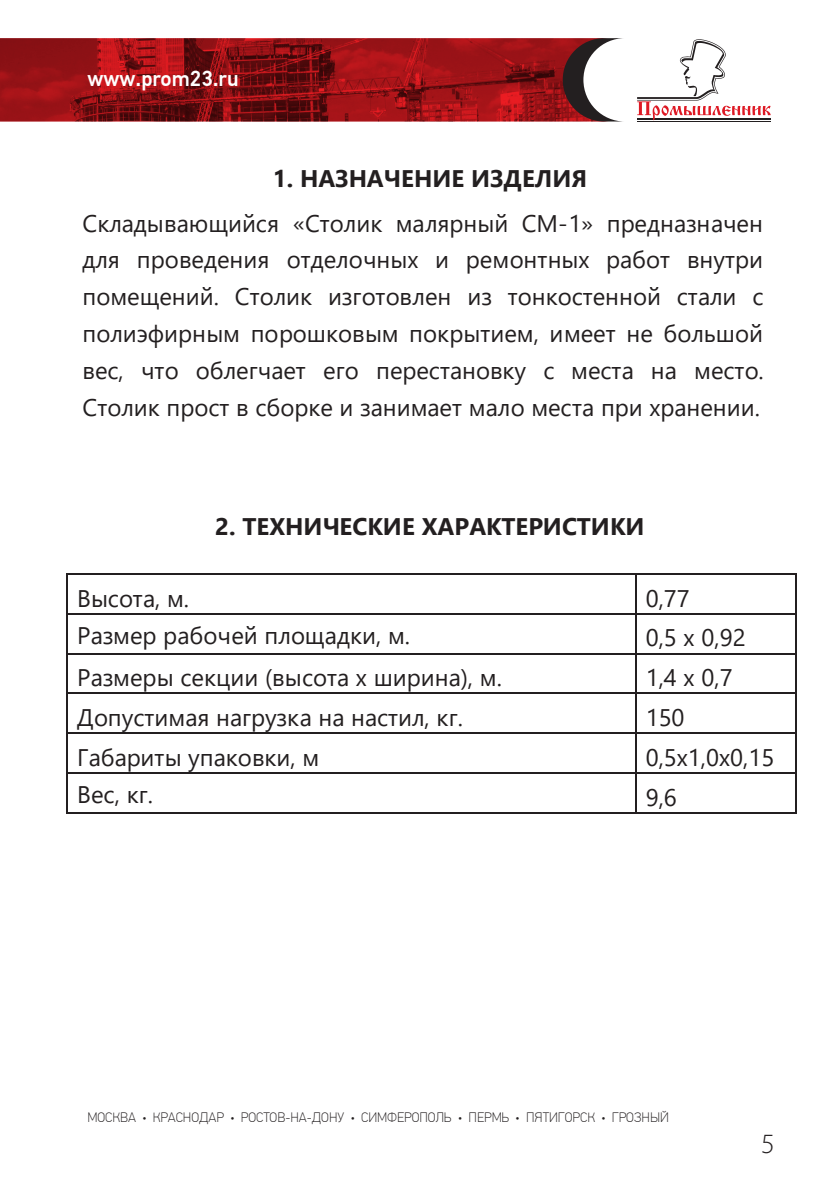
<style>
.page{position:relative;width:840px;height:1191px;background:#fff}
.page>*{position:absolute;margin:0;border:0;box-sizing:border-box;transform-origin:0 0}
.t1{font:300 28px "Myriad Pro";color:#231f20}
.t2{font:24px/37px "Segoe UI";color:#231f20;text-align:justify}
.t3{font:700 24px "Segoe UI";letter-spacing:-.005em;color:#231f20}
.t4{font:500 21.8px "PF Din Text Pro";color:#fff}
.t5{font:100 13.6px "PF Din Text Pro";color:#231f20}
</style>
<div class="page">
<svg style="left:0;top:38px;width:562px;height:83px;background:#911115"></svg>
<svg style="left:562px;top:38px;width:61px;height:83px"></svg>
<hr style="left:636px;top:121px;width:134px;height:1px;background:#231f20">
<svg style="left:637px;top:39px;width:133px;height:81px"></svg>
<hr style="left:68px;top:573px;width:566px;height:2px;background:#231f20">
<hr style="left:636px;top:573px;width:158px;height:2px;background:#231f20">
<hr style="left:66px;top:575px;width:2px;height:38px;background:#231f20">
<hr style="left:634px;top:575px;width:2px;height:38px;background:#231f20">
<hr style="left:794px;top:575px;width:2px;height:38px;background:#231f20">
<hr style="left:68px;top:613px;width:566px;height:1px;background:#231f20">
<hr style="left:636px;top:613px;width:158px;height:1px;background:#231f20">
<hr style="left:66px;top:614px;width:2px;height:38px;background:#231f20">
<hr style="left:634px;top:614px;width:2px;height:38px;background:#231f20">
<hr style="left:794px;top:614px;width:2px;height:38px;background:#231f20">
<hr style="left:68px;top:652px;width:566px;height:2px;background:#231f20">
<hr style="left:636px;top:652px;width:158px;height:2px;background:#231f20">
<hr style="left:66px;top:654px;width:2px;height:38px;background:#231f20">
<hr style="left:634px;top:654px;width:2px;height:38px;background:#231f20">
<hr style="left:794px;top:654px;width:2px;height:38px;background:#231f20">
<hr style="left:68px;top:692px;width:566px;height:2px;background:#231f20">
<hr style="left:636px;top:692px;width:158px;height:2px;background:#231f20">
<hr style="left:66px;top:694px;width:2px;height:38px;background:#231f20">
<hr style="left:634px;top:694px;width:2px;height:38px;background:#231f20">
<hr style="left:794px;top:694px;width:2px;height:38px;background:#231f20">
<hr style="left:68px;top:732px;width:566px;height:2px;background:#231f20">
<hr style="left:636px;top:732px;width:158px;height:2px;background:#231f20">
<hr style="left:66px;top:734px;width:2px;height:38px;background:#231f20">
<hr style="left:634px;top:734px;width:2px;height:38px;background:#231f20">
<hr style="left:794px;top:734px;width:2px;height:38px;background:#231f20">
<hr style="left:68px;top:772px;width:566px;height:2px;background:#231f20">
<hr style="left:636px;top:772px;width:158px;height:2px;background:#231f20">
<hr style="left:66px;top:774px;width:2px;height:38px;background:#231f20">
<hr style="left:68px;top:812px;width:566px;height:2px;background:#231f20">
<hr style="left:634px;top:774px;width:2px;height:38px;background:#231f20">
<hr style="left:636px;top:812px;width:158px;height:2px;background:#231f20">
<hr style="left:794px;top:774px;width:2px;height:38px;background:#231f20">
<p class="t4" style="left:87px;top:65px;width:153px">www.prom23.ru</p>
<p class="t3" style="left:272px;top:156px;width:315px">1. НАЗНАЧЕНИЕ ИЗДЕЛИЯ</p>
<p class="t2" style="left:82px;top:202px;width:682px">Складывающийся «Столик малярный СМ-1» предназначен для проведения отделочных и ремонтных работ внутри помещений. Столик изготовлен из тонкостенной стали с полиэфирным порошковым покрытием, имеет не большой вес, что облегчает его перестановку с места на место.<br>Столик прост в сборке и занимает мало места при хранении.</p>
<p class="t3" style="left:215px;top:503px;width:430px">2. ТЕХНИЧЕСКИЕ ХАРАКТЕРИСТИКИ</p>
<p class="t2" style="left:77px;top:577px;width:113px">Высота, м.</p>
<p class="t2" style="left:645px;top:577px;width:46px">0,77</p>
<p class="t2" style="left:77px;top:615px;width:334px">Размер рабочей площадки, м.</p>
<p class="t2" style="left:645px;top:617px;width:101px">0,5 х 0,92</p>
<p class="t2" style="left:77px;top:657px;width:426px">Размеры секции (высота х ширина), м.</p>
<p class="t2" style="left:645px;top:657px;width:88px">1,4 х 0,7</p>
<p class="t2" style="left:77px;top:697px;width:387px">Допустимая нагрузка на настил, кг.</p>
<p class="t2" style="left:645px;top:697px;width:40px">150</p>
<p class="t2" style="left:77px;top:737px;width:243px">Габариты упаковки, м</p>
<p class="t2" style="left:645px;top:737px;width:130px">0,5х1,0х0,15</p>
<p class="t2" style="left:77px;top:774px;width:77px">Вес, кг.</p>
<p class="t2" style="left:645px;top:776px;width:33px">9,6</p>
<p class="t5" style="left:87px;top:1109px;width:582px">МОСКВА • КРАСНОДАР • РОСТОВ-НА-ДОНУ • СИМФЕРОПОЛЬ • ПЕРМЬ • ПЯТИГОРСК • ГРОЗНЫЙ</p>
<p class="t1" style="left:760px;top:1128px;width:15px">5</p>
</div>
